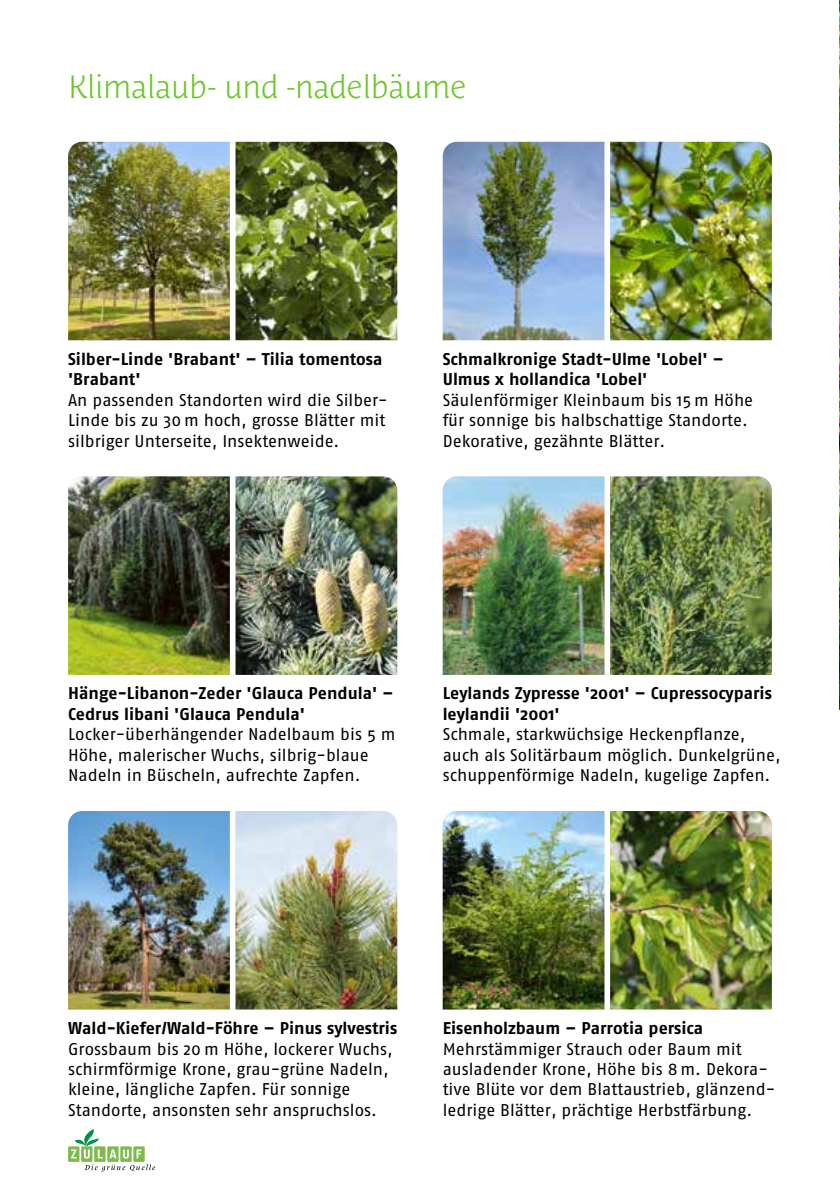
<style>
.page{position:relative;width:840px;height:1191px;background:#fff}
.page>*{position:absolute;margin:0;border:0;box-sizing:border-box;transform-origin:0 0}
.t1{font:300 32px "Costa Ptf";color:#6cc72b}
.t2{font:17px/20.4px "Fago No";color:#000}
.t3{font:700 17px/20.4px "Fago No";color:#000}
</style>
<div class="page">
<img style="left:68px;top:142px;width:162px;height:198px">
<img style="left:442px;top:142px;width:162px;height:198px">
<img style="left:235px;top:142px;width:162px;height:198px">
<img style="left:68px;top:476px;width:162px;height:199px">
<img style="left:235px;top:476px;width:162px;height:199px">
<img style="left:442px;top:476px;width:163px;height:199px">
<img style="left:610px;top:476px;width:161px;height:199px">
<img style="left:610px;top:142px;width:161px;height:198px">
<img style="left:68px;top:811px;width:162px;height:198px">
<img style="left:235px;top:811px;width:162px;height:198px">
<img style="left:442px;top:811px;width:163px;height:198px">
<img style="left:610px;top:811px;width:161px;height:198px">
<svg style="left:68px;top:1146px;width:11px;height:15px"></svg>
<svg style="left:81px;top:1146px;width:11px;height:15px"></svg>
<svg style="left:94px;top:1146px;width:11px;height:15px"></svg>
<div style="left:107px;top:1146px;width:11px;height:15px;background:#80ba4e"></div>
<div style="left:120px;top:1146px;width:12px;height:15px;background:#80ba4e"></div>
<div style="left:133px;top:1146px;width:12px;height:15px;background:#80ba4e"></div>
<svg style="left:71px;top:1128px;width:32px;height:30px"></svg>
<svg style="left:109px;top:1149px;width:7px;height:9px"></svg>
<svg style="left:123px;top:1149px;width:6px;height:9px"></svg>
<svg style="left:136px;top:1149px;width:5px;height:9px"></svg>
<svg style="left:85px;top:1164px;width:70px;height:7px"></svg>
<h1 class="t1" style="left:68px;top:63px;width:399px">Klimalaub- und -nadelbäume</h1>
<p class="t3" style="left:68px;top:348px;width:316px">Silber-Linde 'Brabant' – Tilia tomentosa 'Brabant'</p>
<p class="t2" style="left:68px;top:389px;width:321px">An passenden Standorten wird die Silber-<br>Linde bis zu 30 m hoch, grosse Blätter mit silbriger Unterseite, Insektenweide.</p>
<p class="t3" style="left:442px;top:348px;width:282px">Schmalkronige Stadt-Ulme 'Lobel' –<br>Ulmus x hollandica 'Lobel'</p>
<p class="t2" style="left:442px;top:389px;width:312px">Säulenförmiger Kleinbaum bis 15 m Höhe für sonnige bis halbschattige Standorte.<br>Dekorative, gezähnte Blätter.</p>
<p class="t3" style="left:68px;top:683px;width:326px">Hänge-Libanon-Zeder 'Glauca Pendula' –<br>Cedrus libani 'Glauca Pendula'</p>
<p class="t2" style="left:68px;top:724px;width:329px">Locker-überhängender Nadelbaum bis 5 m<br>Höhe, malerischer Wuchs, silbrig-blaue<br>Nadeln in Büscheln, aufrechte Zapfen.</p>
<p class="t3" style="left:442px;top:683px;width:330px">Leylands Zypresse '2001' – Cupressocyparis leylandii '2001'</p>
<p class="t2" style="left:442px;top:724px;width:339px">Schmale, starkwüchsige Heckenpflanze, auch als Solitärbaum möglich. Dunkelgrüne, schuppenförmige Nadeln, kugelige Zapfen.</p>
<p class="t3" style="left:68px;top:1017px;width:330px">Wald-Kiefer/Wald-Föhre – Pinus sylvestris</p>
<p class="t2" style="left:68px;top:1038px;width:326px">Grossbaum bis 20 m Höhe, lockerer Wuchs, schirmförmige Krone, grau-grüne Nadeln, kleine, längliche Zapfen. Für sonnige Standorte, ansonsten sehr anspruchslos.</p>
<p class="t3" style="left:442px;top:1017px;width:262px">Eisenholzbaum – Parrotia persica</p>
<p class="t2" style="left:442px;top:1038px;width:334px">Mehrstämmiger Strauch oder Baum mit ausladender Krone, Höhe bis 8 m. Dekora&shy;tive Blüte vor dem Blattaustrieb, glänzend&shy;ledrige Blätter, prächtige Herbstfärbung.</p>
</div>
